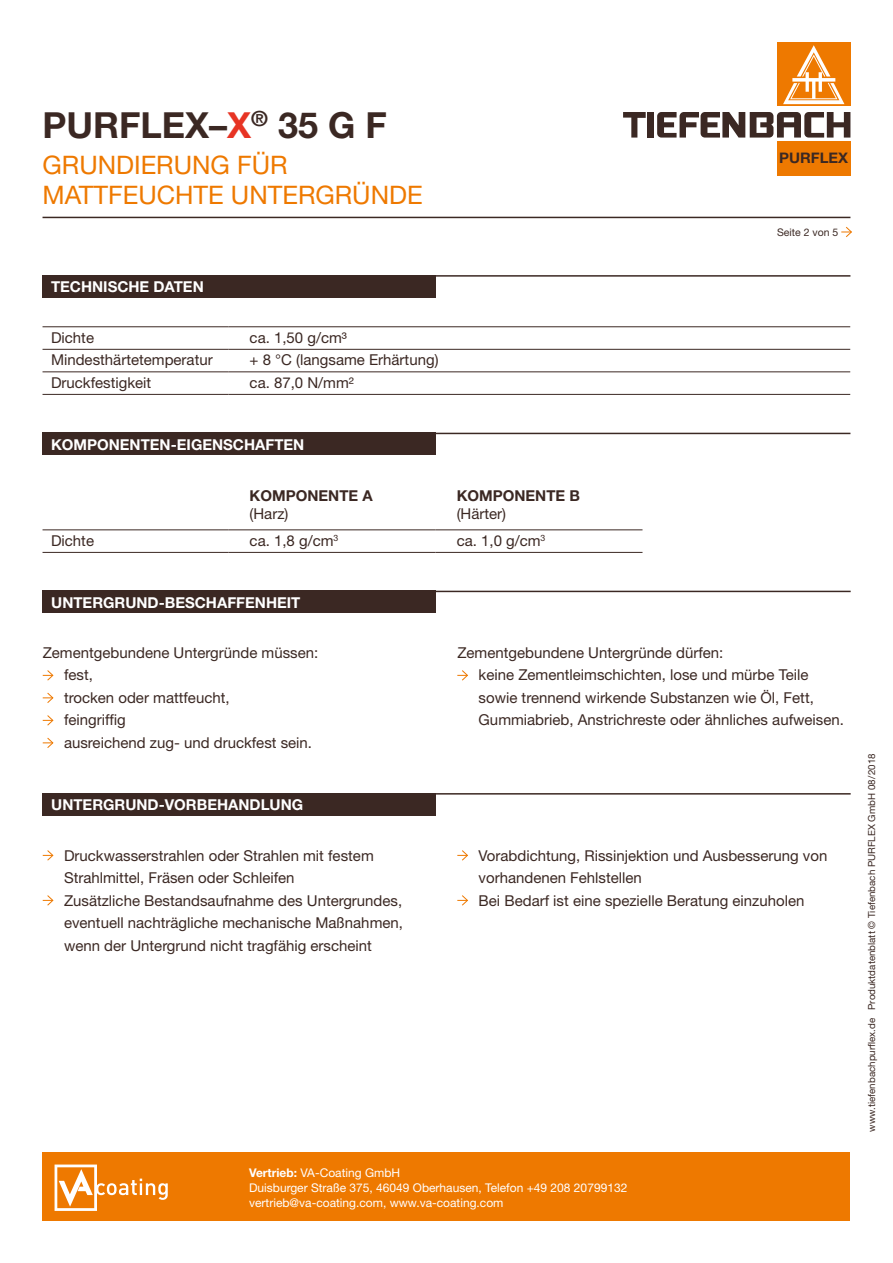
<style>
.page{position:relative;width:893px;height:1263px;background:#fff}
.page>*{position:absolute;margin:0;border:0;box-sizing:border-box;transform-origin:0 0}
.t1{font:700 36px "Helvetica Neue";color:#3b2823}
.t2{font:25.5px/30px "Helvetica Neue";color:#ee7900}
.t3{font:15px/22.5px "Helvetica Neue";color:#3b2823}
.t4{font:700 15px "Helvetica Neue";color:#fff}
.t5{font:700 15px "Helvetica Neue";color:#3b2823}
.t6{font:700 14.55px "Helvetica Neue";color:#3b2823}
.t7{font:12px/15px "Helvetica Neue";color:#fff}
.t8{font:10.5px "Helvetica Neue";color:#3b2823}
.t9{font:9.75px "Helvetica Neue";color:#3b2823}
.s1{color:#e73424}
.s2{font-weight:700}
</style>
<div class="page">
<svg style="left:43px;top:670px;width:11px;height:11px"></svg>
<svg style="left:43px;top:692px;width:11px;height:11px"></svg>
<svg style="left:43px;top:715px;width:11px;height:11px"></svg>
<svg style="left:43px;top:737px;width:11px;height:11px"></svg>
<svg style="left:43px;top:850px;width:11px;height:11px"></svg>
<svg style="left:43px;top:895px;width:11px;height:11px"></svg>
<svg style="left:457px;top:670px;width:11px;height:11px"></svg>
<svg style="left:457px;top:850px;width:11px;height:11px"></svg>
<svg style="left:457px;top:895px;width:11px;height:11px"></svg>
<div style="left:43px;top:591px;width:393px;height:22px;background:#3b2823"></div>
<hr style="left:229px;top:591px;width:622px;height:1px;background:#3b2823">
<div style="left:43px;top:793px;width:393px;height:23px;background:#3b2823"></div>
<hr style="left:229px;top:793px;width:622px;height:1px;background:#3b2823">
<div style="left:43px;top:433px;width:393px;height:22px;background:#3b2823"></div>
<hr style="left:229px;top:433px;width:621px;height:1px;background:#3b2823">
<hr style="left:43px;top:530px;width:185px;height:1px;background:#3b2823">
<hr style="left:43px;top:552px;width:185px;height:1px;background:#3b2823">
<hr style="left:228px;top:530px;width:207px;height:1px;background:#3b2823">
<hr style="left:228px;top:552px;width:207px;height:1px;background:#3b2823">
<hr style="left:435px;top:530px;width:207px;height:1px;background:#3b2823">
<hr style="left:435px;top:552px;width:207px;height:1px;background:#3b2823">
<div style="left:777px;top:141px;width:73px;height:35px;background:#ee7900"></div>
<svg style="left:623px;top:112px;width:23px;height:26px"></svg>
<div style="left:648px;top:112px;width:6px;height:26px;background:#3b2823"></div>
<svg style="left:657px;top:112px;width:193px;height:26px"></svg>
<div style="left:777px;top:43px;width:73px;height:63px;background:#ee7900"></div>
<svg style="left:783px;top:45px;width:61px;height:59px"></svg>
<svg style="left:841px;top:226px;width:11px;height:11px"></svg>
<hr style="left:43px;top:217px;width:807px;height:1px;background:#3b2823">
<div style="left:43px;top:275px;width:393px;height:23px;background:#3b2823"></div>
<hr style="left:229px;top:275px;width:621px;height:2px;background:#3b2823">
<hr style="left:43px;top:326px;width:185px;height:1px;background:#3b2823">
<hr style="left:228px;top:326px;width:622px;height:1px;background:#3b2823">
<hr style="left:43px;top:349px;width:185px;height:1px;background:#3b2823">
<hr style="left:43px;top:372px;width:185px;height:1px;background:#3b2823">
<hr style="left:43px;top:394px;width:185px;height:1px;background:#3b2823">
<hr style="left:228px;top:349px;width:622px;height:1px;background:#3b2823">
<hr style="left:228px;top:372px;width:622px;height:1px;background:#3b2823">
<hr style="left:228px;top:394px;width:622px;height:1px;background:#3b2823">
<div style="left:43px;top:1152px;width:807px;height:68px;background:#ee7900"></div>
<svg style="left:55px;top:1164px;width:112px;height:47px"></svg>
<h1 class="t1" style="left:43px;top:103px;width:346px">PURFLEX–<span class="s1">X</span><sup>®</sup> 35 G F</h1>
<h2 class="t2" style="left:43px;top:149px;width:382px">GRUNDIERUNG FÜR<br>MATTFEUCHTE UNTERGRÜNDE</h2>
<p class="t4" style="left:51px;top:277px;width:154px">TECHNISCHE DATEN</p>
<p class="t3" style="left:51px;top:326px;width:45px">Dichte</p>
<p class="t3" style="left:250px;top:326px;width:99px">ca. 1,50 g/cm³</p>
<p class="t3" style="left:51px;top:349px;width:163px">Mindesthärtetemperatur</p>
<p class="t3" style="left:250px;top:349px;width:190px">+ 8 °C (langsame Erhärtung)</p>
<p class="t3" style="left:51px;top:371px;width:102px">Druckfestigkeit</p>
<p class="t3" style="left:250px;top:371px;width:106px">ca. 87,0 N/mm²</p>
<p class="t4" style="left:51px;top:435px;width:255px">KOMPONENTEN-EIGENSCHAFTEN</p>
<p class="t5" style="left:250px;top:486px;width:125px">KOMPONENTE A</p>
<p class="t3" style="left:250px;top:502px;width:40px">(Harz)</p>
<p class="t5" style="left:457px;top:486px;width:125px">KOMPONENTE B</p>
<p class="t3" style="left:457px;top:502px;width:51px">(Härter)</p>
<p class="t3" style="left:51px;top:529px;width:45px">Dichte</p>
<p class="t3" style="left:250px;top:529px;width:90px">ca. 1,8 g/cm<sup>3</sup></p>
<p class="t3" style="left:457px;top:529px;width:90px">ca. 1,0 g/cm<sup>3</sup></p>
<p class="t4" style="left:51px;top:593px;width:251px">UNTERGRUND-BESCHAFFENHEIT</p>
<p class="t6" style="left:779px;top:149px;width:70px">PURFLEX</p>
<p class="t8" style="left:777px;top:226px;width:63px">Seite 2 von 5</p>
<p class="t3" style="left:64px;top:641px;width:256px;text-indent:-21px">Zementgebundene Untergründe müssen: fest,<br>trocken oder mattfeucht,<br>feingriffig<br>ausreichend zug- und druckfest sein.</p>
<p class="t4" style="left:51px;top:795px;width:253px">UNTERGRUND-VORBEHANDLUNG</p>
<p class="t3" style="left:64px;top:844px;width:340px">Druckwasserstrahlen oder Strahlen mit festem Strahlmittel, Fräsen oder Schleifen<br>Zusätzliche Bestandsaufnahme des Untergrundes, eventuell nachträgliche mechanische Maßnahmen, wenn der Untergrund nicht tragfähig erscheint</p>
<p class="t3" style="left:479px;top:641px;width:367px;text-indent:-21px">Zementgebundene Untergründe dürfen:<br>keine Zementleimschichten, lose und mürbe Teile sowie trennend wirkende Substanzen wie Öl, Fett, Gummiabrieb, Anstrichreste oder ähnliches aufweisen.</p>
<p class="t3" style="left:479px;top:844px;width:350px">Vorabdichtung, Rissinjektion und Ausbesserung von vorhandenen Fehlstellen<br>Bei Bedarf ist eine spezielle Beratung einzuholen</p>
<p class="t7" style="left:249px;top:1165px;width:380px"><span class="s2">Vertrieb:</span> VA-Coating GmbH<br>Duisburger Straße 375, 46049 Oberhausen, Telefon +49 208 20799132 vertrieb@va-coating.com, www.va-coating.com</p>
<p class="t9" style="left:866px;top:1131px;width:379px;rotate:-90deg">www.tiefenbachpurflex.de Produktdatenblatt © Tiefenbach PURFLEX GmbH 08/2018</p>
</div>
